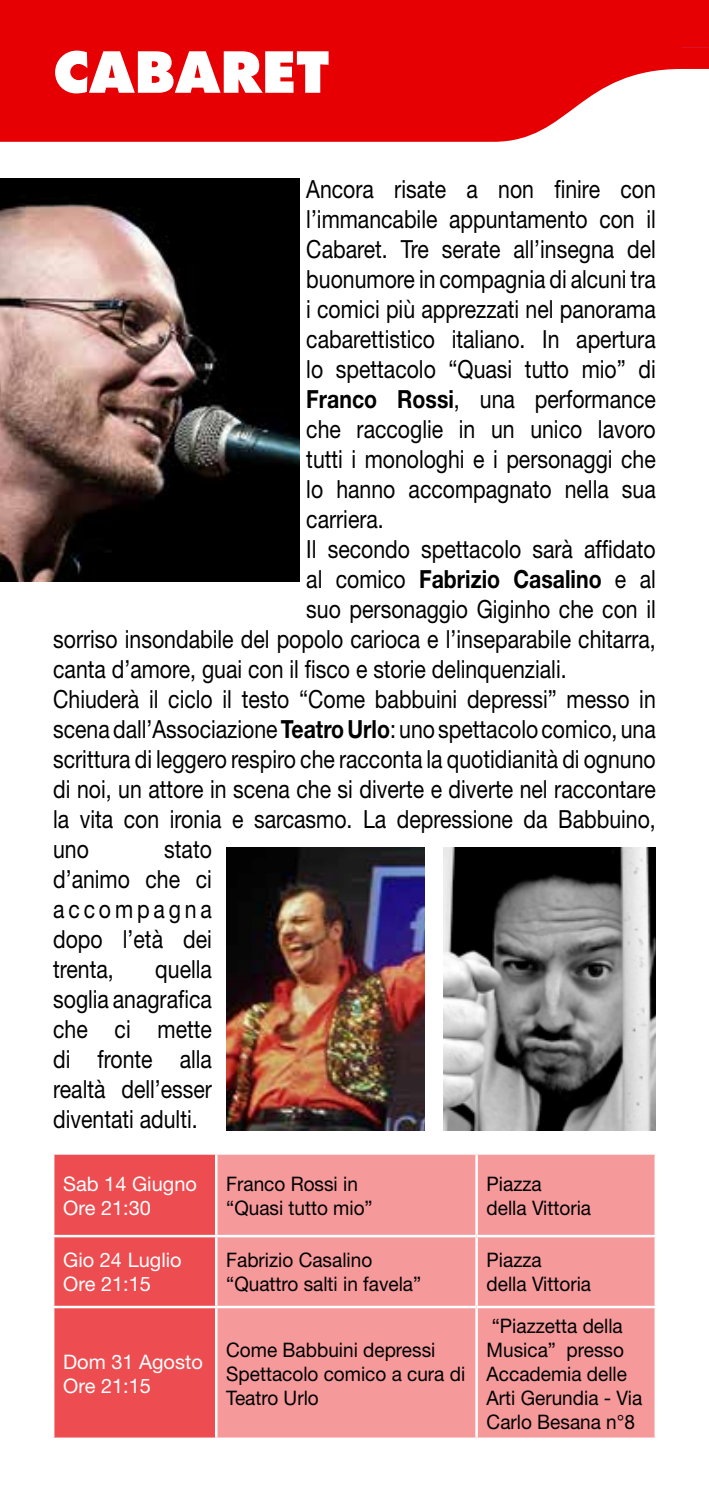
<style>
.page{position:relative;width:709px;height:1489px;background:#fff}
.page>*{position:absolute;margin:0;border:0;box-sizing:border-box;transform-origin:0 0}
.t1{font:800 55px "Futura";color:#fff}
.t2{font:25px/30px "Helvetica Neue";color:#000;text-align:justify;scale:.85 1}
.t3{font:700 25px "Helvetica Neue";color:#000;scale:.85 1}
.t4{font:20px/24px "Helvetica Neue";color:#000;scale:.95 1}
.t5{font:20px/24px "Helvetica Neue";color:#fff}
.s1{font-weight:700}
.s2{font-weight:400}
</style>
<div class="page">
<svg style="left:0;top:0;width:709px;height:142px;background:#e8181b"></svg>
<div style="left:54px;top:1154px;width:161px;height:283px;background:#ed4d50"></div>
<div style="left:217px;top:1154px;width:437px;height:283px;background:#f5999b"></div>
<hr style="left:475px;top:1154px;width:3px;height:80px;background:#fff">
<hr style="left:52px;top:1234px;width:164px;height:3px;background:#fff">
<hr style="left:216px;top:1234px;width:260px;height:3px;background:#fff">
<hr style="left:476px;top:1234px;width:181px;height:3px;background:#fff">
<hr style="left:475px;top:1237px;width:3px;height:68px;background:#fff">
<hr style="left:52px;top:1305px;width:164px;height:3px;background:#fff">
<hr style="left:216px;top:1305px;width:260px;height:3px;background:#fff">
<hr style="left:476px;top:1305px;width:181px;height:3px;background:#fff">
<hr style="left:475px;top:1308px;width:3px;height:129px;background:#fff">
<img style="left:0;top:178px;width:299px;height:403px">
<img style="left:443px;top:847px;width:213px;height:283px">
<img style="left:226px;top:847px;width:199px;height:283px">
<h1 class="t1" style="left:53px;top:37px;width:277px">CABARET</h1>
<p class="t2" style="left:306px;top:173px;width:412px">Ancora risate a non finire con</p>
<p class="t2" style="left:306px;top:203px;width:412px">l’immancabile appuntamento con il</p>
<p class="t2" style="left:306px;top:233px;width:413px">Cabaret. Tre serate all’insegna del</p>
<p class="t2" style="left:306px;top:263px;width:413px">buonumore in compagnia di alcuni tra</p>
<p class="t2" style="left:306px;top:293px;width:412px">i comici più apprezzati nel panorama</p>
<p class="t2" style="left:306px;top:323px;width:412px">cabarettistico italiano. In apertura</p>
<p class="t2" style="left:306px;top:353px;width:413px">lo spettacolo “Quasi tutto mio” di</p>
<p class="t2" style="left:306px;top:383px;width:413px"><span class="s1">Franco Rossi</span>, una performance</p>
<p class="t2" style="left:306px;top:413px;width:413px">che raccoglie in un unico lavoro</p>
<p class="t2" style="left:306px;top:443px;width:412px">tutti i monologhi e i personaggi che</p>
<p class="t2" style="left:306px;top:473px;width:412px">lo hanno accompagnato nella sua</p>
<p class="t2" style="left:306px;top:503px;width:93px">carriera.</p>
<p class="t2" style="left:306px;top:533px;width:413px">Il secondo spettacolo sarà affidato</p>
<p class="t3" style="left:306px;top:563px;width:413px"><span class="s2">al comico</span> Fabrizio Casalino <span class="s2">e al</span></p>
<p class="t2" style="left:306px;top:593px;width:412px">suo personaggio Giginho che con il</p>
<p class="t2" style="left:53px;top:623px;width:710px">sorriso insondabile del popolo carioca e l’inseparabile chitarra,</p>
<p class="t2" style="left:53px;top:653px;width:605px">canta d’amore, guai con il fisco e storie delinquenziali.</p>
<p class="t2" style="left:53px;top:683px;width:710px">Chiuderà il ciclo il testo “Come babbuini depressi” messo in</p>
<p class="t2" style="left:53px;top:713px;width:710px">scena dall’Associazione <span class="s1">Teatro Urlo</span>: uno spettacolo comico, una</p>
<p class="t2" style="left:53px;top:743px;width:710px">scrittura di leggero respiro che racconta la quotidianità di ognuno</p>
<p class="t2" style="left:53px;top:773px;width:710px">di noi, un attore in scena che si diverte e diverte nel raccontare</p>
<p class="t2" style="left:53px;top:803px;width:710px">la vita con ironia e sarcasmo. La depressione da Babbuino,</p>
<p class="t2" style="left:53px;top:833px;width:44px">uno</p>
<p class="t2" style="left:53px;top:833px;width:188px;text-indent:111px">stato d’animo che ci accompagna dopo l’età dei trenta,</p>
<p class="t2" style="left:53px;top:953px;width:188px;text-indent:102px">quella soglia anagrafica che ci mette di fronte alla realtà dell’esser diventati adulti.</p>
<p class="t5" style="left:63px;top:1171px;width:135px">Sab 14 Giugno<br>Ore 21:30</p>
<p class="t4" style="left:226px;top:1171px;width:156px">Franco Rossi in “Quasi tutto mio”</p>
<p class="t4" style="left:486px;top:1171px;width:112px">Piazza<br>della Vittoria</p>
<p class="t5" style="left:63px;top:1247px;width:120px">Gio 24 Luglio<br>Ore 21:15</p>
<p class="t4" style="left:226px;top:1247px;width:207px">Fabrizio Casalino “Quattro salti in favela”</p>
<p class="t4" style="left:486px;top:1247px;width:112px">Piazza<br>della Vittoria</p>
<p class="t5" style="left:63px;top:1349px;width:141px">Dom 31 Agosto<br>Ore 21:15</p>
<p class="t4" style="left:226px;top:1337px;width:253px">Come Babbuini depressi<br>Spettacolo comico a cura di<br>Teatro Urlo</p>
<p class="t4" style="left:486px;top:1313px;width:165px">“Piazzetta della<br>Musica” presso<br>Accademia delle<br>Arti Gerundia - Via<br>Carlo Besana n°8</p>
</div>
